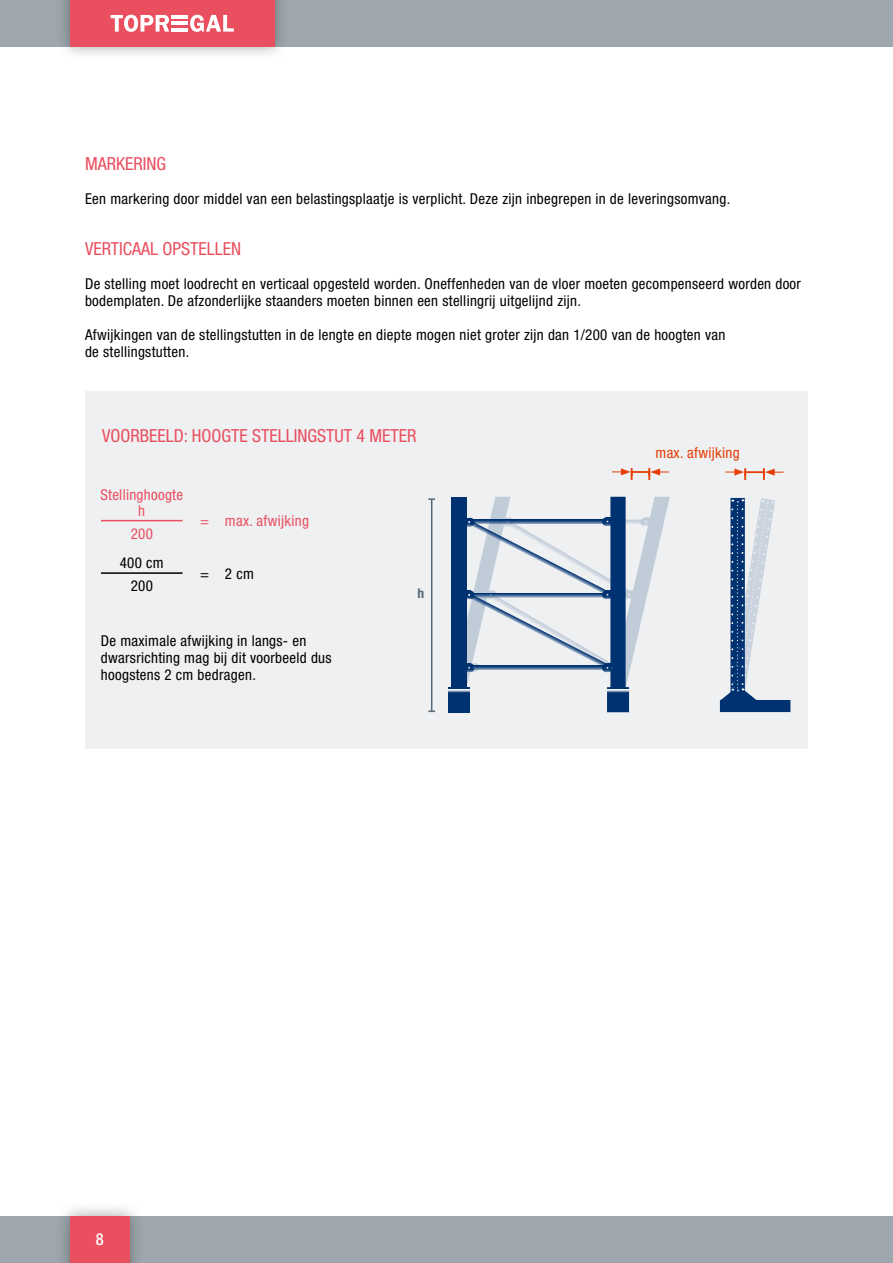
<style>
.page{position:relative;width:893px;height:1263px;background:#fff}
.page>*{position:absolute;margin:0;border:0;box-sizing:border-box;transform-origin:0 0}
.t1{font:condensed 18px "Helvetica Neue LT Pro";color:#ea4f5f}
.t2{font:500 condensed 16.5px "Helvetica Neue LT Pro";color:#fff}
.t3{font:condensed 15px/17px "Helvetica Neue LT Pro";letter-spacing:.02em;color:#000}
.t4{font:condensed 15px/16.5px "Helvetica Neue LT Pro";letter-spacing:.02em;color:#ea4f5f;text-align:center}
.t5{font:condensed 15px "Helvetica Neue LT Pro";letter-spacing:.02em;color:#e73e07}
.t6{font:700 condensed 13.5px "Helvetica Neue LT Pro";color:#556879}
</style>
<div class="page">
<div style="left:0;top:1216px;width:893px;height:47px;background:#9da7ad"></div>
<div style="left:0;top:0;width:893px;height:47px;background:#9da7ad"></div>
<div style="left:56px;top:0;width:233px;height:61px;background:#000;opacity:.35"></div>
<div style="left:70px;top:0;width:204px;height:47px;background:#ea4f5f"></div>
<div style="left:56px;top:1202px;width:88px;height:61px;background:#000;opacity:.35"></div>
<div style="left:70px;top:1216px;width:60px;height:47px;background:#ea4f5f"></div>
<svg style="left:111px;top:15px;width:58px;height:17px"></svg>
<svg style="left:190px;top:15px;width:44px;height:17px"></svg>
<hr style="left:171px;top:15px;width:17px;height:3px;background:#fff">
<hr style="left:171px;top:22px;width:17px;height:3px;background:#fff">
<hr style="left:171px;top:28px;width:17px;height:4px;background:#fff">
<div style="left:85px;top:391px;width:723px;height:357px;background:#eef0f2"></div>
<svg style="left:612px;top:468px;width:57px;height:12px"></svg>
<hr style="left:431px;top:499px;width:1px;height:212px;background:#556879">
<svg style="left:428px;top:498px;width:7px;height:2px"></svg>
<svg style="left:428px;top:710px;width:7px;height:2px"></svg>
<svg style="left:725px;top:468px;width:59px;height:12px"></svg>
<hr style="left:101px;top:572px;width:82px;height:2px;background:#000">
<hr style="left:101px;top:520px;width:82px;height:1px;background:#ea4f5f">
<div style="left:720px;top:700px;width:70px;height:12px;background:#003272"></div>
<svg style="left:712px;top:496px;width:65px;height:219px;background:#aebdcf"></svg>
<div style="left:448px;top:687px;width:22px;height:25px;background:#003272"></div>
<svg style="left:448px;top:689px;width:22px;height:4px"></svg>
<div style="left:607px;top:687px;width:22px;height:25px;background:#003272"></div>
<svg style="left:607px;top:689px;width:22px;height:4px"></svg>
<svg style="left:451px;top:497px;width:219px;height:191px;background:#b7c4d4"></svg>
<p class="t1" style="left:85px;top:153px;width:83px">MARKERING</p>
<p class="t3" style="left:85px;top:190px;width:647px">Een markering door middel van een belastingsplaatje is verplicht. Deze zijn inbegrepen in de leveringsomvang.</p>
<p class="t1" style="left:85px;top:238px;width:157px">VERTICAAL OPSTELLEN</p>
<p class="t3" style="left:85px;top:275px;width:717px">De stelling moet loodrecht en verticaal opgesteld worden. Oneffenheden van de vloer moeten gecompenseerd worden door bodemplaten. De afzonderlijke staanders moeten binnen een stellingrij uitgelijnd zijn.</p>
<p class="t3" style="left:85px;top:326px;width:642px">Afwijkingen van de stellingstutten in de lengte en diepte mogen niet groter zijn dan 1/200 van de hoogten van de stellingstutten.</p>
<p class="t1" style="left:102px;top:425px;width:316px">VOORBEELD: HOOGTE STELLINGSTUT 4 METER</p>
<p class="t4" style="left:100px;top:486px;width:84px">Stellinghoogte h</p>
<p class="t4" style="left:131px;top:525px;width:24px">200</p>
<p class="t4" style="left:200px;top:512px;width:111px">= max. afwijking</p>
<p class="t3" style="left:120px;top:550px;width:45px;line-height:23.7px;text-align:center">400 cm<br>200</p>
<p class="t3" style="left:200px;top:565px;width:55px">= 2 cm</p>
<p class="t3" style="left:101px;top:632px;width:232px">De maximale afwijking in langs- en dwarsrichting mag bij dit voorbeeld dus hoogstens 2 cm bedragen.</p>
<p class="t6" style="left:417px;top:585px;width:8px">h</p>
<p class="t2" style="left:96px;top:1229px;width:9px">8</p>
<p class="t5" style="left:655px;top:444px;width:86px">max. afwijking</p>
</div>
